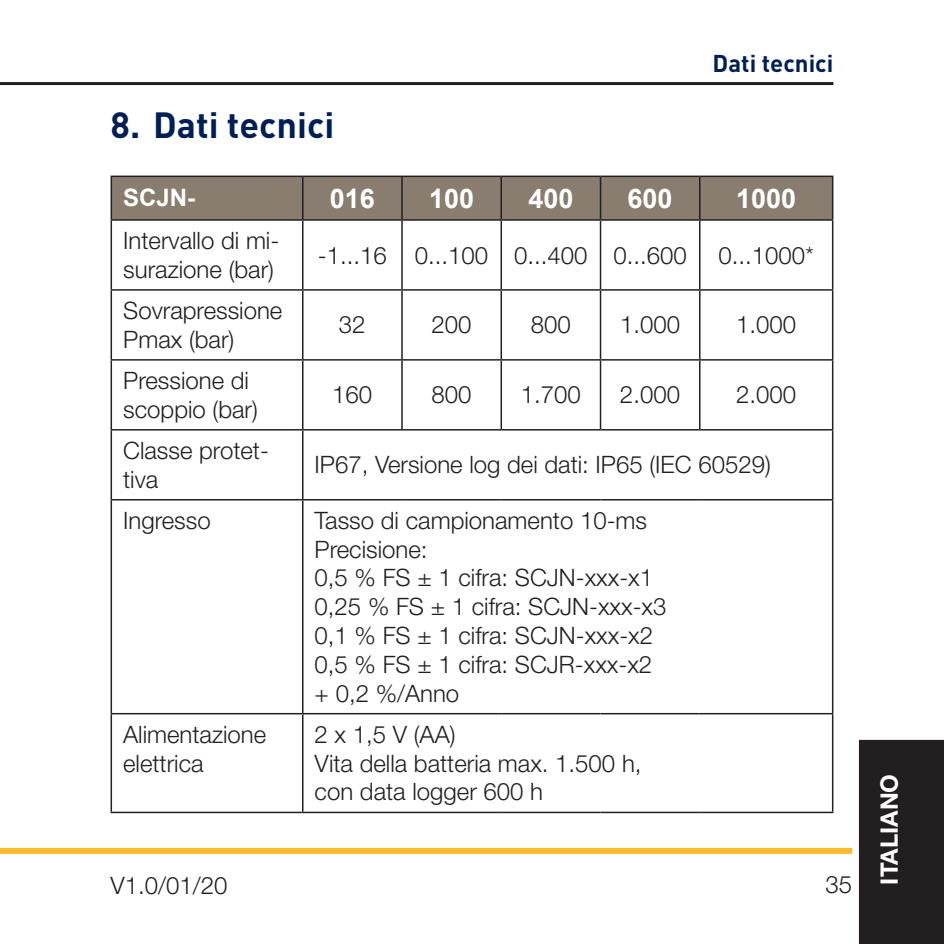
<style>
.page{position:relative;width:944px;height:944px;background:#fff}
.page>*{position:absolute;margin:0;border:0;box-sizing:border-box;transform-origin:0 0}
.t1{font:700 36px "DINOT";color:#001f56}
.t2{font:700 27px "Arial";color:#fff}
.t3{font:300 24px/28.8px "Helvetica Neue LT Std";color:#231f20}
.t4{font:700 24px "DINOT";color:#001f56}
.t5{font:700 24px "Helvetica Neue LT Std";color:#fff}
.t6{font:700 24px "Arial";color:#fff}
</style>
<div class="page">
<hr style="left:0;top:82px;width:833px;height:3px;background:#231f20">
<div style="left:0;top:848px;width:852px;height:6px;background:#fdbb2e"></div>
<div style="left:860px;top:741px;width:82px;height:201px;background:#231f20"></div>
<div style="left:859px;top:740px;width:85px;height:204px;border:3px solid #231f20"></div>
<div style="left:112px;top:177px;width:720px;height:42px;background:#887d6e"></div>
<hr style="left:111px;top:176px;width:192px;height:1px;background:#231f20">
<hr style="left:111px;top:177px;width:1px;height:42px;background:#231f20">
<hr style="left:111px;top:219px;width:192px;height:2px;background:#231f20">
<hr style="left:111px;top:221px;width:1px;height:68px;background:#231f20">
<hr style="left:302px;top:221px;width:1px;height:68px;background:#231f20">
<hr style="left:401px;top:221px;width:2px;height:68px;background:#231f20">
<hr style="left:500px;top:221px;width:2px;height:68px;background:#231f20">
<hr style="left:600px;top:221px;width:1px;height:68px;background:#231f20">
<hr style="left:699px;top:221px;width:1px;height:68px;background:#231f20">
<hr style="left:832px;top:221px;width:1px;height:68px;background:#231f20">
<hr style="left:111px;top:289px;width:192px;height:2px;background:#231f20">
<hr style="left:111px;top:291px;width:1px;height:68px;background:#231f20">
<hr style="left:303px;top:289px;width:99px;height:2px;background:#231f20">
<hr style="left:302px;top:291px;width:1px;height:68px;background:#231f20">
<hr style="left:402px;top:289px;width:99px;height:2px;background:#231f20">
<hr style="left:401px;top:291px;width:2px;height:68px;background:#231f20">
<hr style="left:501px;top:289px;width:99px;height:2px;background:#231f20">
<hr style="left:500px;top:291px;width:2px;height:68px;background:#231f20">
<hr style="left:600px;top:289px;width:100px;height:2px;background:#231f20">
<hr style="left:600px;top:291px;width:1px;height:68px;background:#231f20">
<hr style="left:700px;top:289px;width:133px;height:2px;background:#231f20">
<hr style="left:699px;top:291px;width:1px;height:68px;background:#231f20">
<hr style="left:832px;top:291px;width:1px;height:68px;background:#231f20">
<hr style="left:111px;top:359px;width:192px;height:2px;background:#231f20">
<hr style="left:111px;top:361px;width:1px;height:68px;background:#231f20">
<hr style="left:303px;top:359px;width:99px;height:2px;background:#231f20">
<hr style="left:302px;top:361px;width:1px;height:68px;background:#231f20">
<hr style="left:402px;top:359px;width:99px;height:2px;background:#231f20">
<hr style="left:401px;top:361px;width:2px;height:68px;background:#231f20">
<hr style="left:501px;top:359px;width:99px;height:2px;background:#231f20">
<hr style="left:500px;top:361px;width:2px;height:68px;background:#231f20">
<hr style="left:600px;top:359px;width:100px;height:2px;background:#231f20">
<hr style="left:600px;top:361px;width:1px;height:68px;background:#231f20">
<hr style="left:700px;top:359px;width:133px;height:2px;background:#231f20">
<hr style="left:699px;top:361px;width:1px;height:68px;background:#231f20">
<hr style="left:832px;top:361px;width:1px;height:68px;background:#231f20">
<hr style="left:111px;top:429px;width:192px;height:2px;background:#231f20">
<hr style="left:111px;top:431px;width:1px;height:68px;background:#231f20">
<hr style="left:303px;top:429px;width:99px;height:2px;background:#231f20">
<hr style="left:302px;top:431px;width:1px;height:68px;background:#231f20">
<hr style="left:402px;top:429px;width:99px;height:2px;background:#231f20">
<hr style="left:501px;top:429px;width:99px;height:2px;background:#231f20">
<hr style="left:600px;top:429px;width:100px;height:2px;background:#231f20">
<hr style="left:700px;top:429px;width:133px;height:2px;background:#231f20">
<hr style="left:832px;top:431px;width:1px;height:68px;background:#231f20">
<hr style="left:111px;top:499px;width:192px;height:1px;background:#231f20">
<hr style="left:111px;top:500px;width:1px;height:213px;background:#231f20">
<hr style="left:303px;top:499px;width:99px;height:1px;background:#231f20">
<hr style="left:302px;top:500px;width:1px;height:213px;background:#231f20">
<hr style="left:402px;top:499px;width:99px;height:1px;background:#231f20">
<hr style="left:501px;top:499px;width:99px;height:1px;background:#231f20">
<hr style="left:600px;top:499px;width:100px;height:1px;background:#231f20">
<hr style="left:700px;top:499px;width:133px;height:1px;background:#231f20">
<hr style="left:832px;top:500px;width:1px;height:213px;background:#231f20">
<hr style="left:111px;top:713px;width:192px;height:1px;background:#231f20">
<hr style="left:111px;top:714px;width:1px;height:98px;background:#231f20">
<hr style="left:303px;top:713px;width:99px;height:1px;background:#231f20">
<hr style="left:302px;top:714px;width:1px;height:98px;background:#231f20">
<hr style="left:402px;top:713px;width:99px;height:1px;background:#231f20">
<hr style="left:501px;top:713px;width:99px;height:1px;background:#231f20">
<hr style="left:600px;top:713px;width:100px;height:1px;background:#231f20">
<hr style="left:700px;top:713px;width:133px;height:1px;background:#231f20">
<hr style="left:832px;top:714px;width:1px;height:98px;background:#231f20">
<hr style="left:111px;top:812px;width:192px;height:1px;background:#231f20">
<hr style="left:303px;top:812px;width:99px;height:1px;background:#231f20">
<hr style="left:402px;top:812px;width:99px;height:1px;background:#231f20">
<hr style="left:501px;top:812px;width:99px;height:1px;background:#231f20">
<hr style="left:600px;top:812px;width:100px;height:1px;background:#231f20">
<hr style="left:700px;top:812px;width:133px;height:1px;background:#231f20">
<hr style="left:303px;top:176px;width:99px;height:1px;background:#231f20">
<hr style="left:302px;top:177px;width:1px;height:42px;background:#231f20">
<hr style="left:303px;top:219px;width:99px;height:2px;background:#231f20">
<hr style="left:402px;top:176px;width:99px;height:1px;background:#231f20">
<hr style="left:401px;top:177px;width:2px;height:42px;background:#231f20">
<hr style="left:501px;top:176px;width:99px;height:1px;background:#231f20">
<hr style="left:500px;top:177px;width:2px;height:42px;background:#231f20">
<hr style="left:600px;top:176px;width:100px;height:1px;background:#231f20">
<hr style="left:600px;top:177px;width:1px;height:42px;background:#231f20">
<hr style="left:700px;top:176px;width:133px;height:1px;background:#231f20">
<hr style="left:699px;top:177px;width:1px;height:42px;background:#231f20">
<hr style="left:832px;top:177px;width:1px;height:42px;background:#231f20">
<hr style="left:402px;top:219px;width:99px;height:2px;background:#231f20">
<hr style="left:501px;top:219px;width:99px;height:2px;background:#231f20">
<hr style="left:600px;top:219px;width:100px;height:2px;background:#231f20">
<hr style="left:700px;top:219px;width:133px;height:2px;background:#231f20">
<h1 class="t1" style="left:111px;top:101px;width:225px">8. Dati tecnici</h1>
<p class="t4" style="left:713px;top:47px;width:122px">Dati tecnici</p>
<p class="t6" style="left:123px;top:180px;width:73px">SCJN-</p>
<p class="t2" style="left:330px;top:179px;width:47px">016</p>
<p class="t2" style="left:429px;top:179px;width:47px">100</p>
<p class="t2" style="left:528px;top:179px;width:47px">400</p>
<p class="t2" style="left:628px;top:179px;width:47px">600</p>
<p class="t2" style="left:736px;top:179px;width:62px">1000</p>
<p class="t3" style="left:123px;top:226px;width:157px">Intervallo di mi&shy;surazione (bar)</p>
<p class="t3" style="left:318px;top:240px;width:370px">-1...16 0...100 0...400 0...600</p>
<p class="t3" style="left:719px;top:240px;width:97px">0...1000*</p>
<p class="t3" style="left:123px;top:296px;width:161px">Sovrapressione<br>Pmax (bar)</p>
<p class="t3" style="left:123px;top:366px;width:136px">Pressione di scoppio (bar)</p>
<p class="t3" style="left:123px;top:435px;width:147px">Classe protet&shy;tiva</p>
<p class="t3" style="left:339px;top:310px;width:28px">32</p>
<p class="t3" style="left:432px;top:310px;width:42px">200</p>
<p class="t3" style="left:531px;top:310px;width:42px">800</p>
<p class="t3" style="left:620px;top:310px;width:62px">1.000</p>
<p class="t3" style="left:736px;top:310px;width:62px">1.000</p>
<p class="t3" style="left:332px;top:380px;width:42px">160</p>
<p class="t3" style="left:431px;top:380px;width:42px">800</p>
<p class="t3" style="left:521px;top:380px;width:62px">1.700</p>
<p class="t3" style="left:620px;top:380px;width:62px">2.000</p>
<p class="t3" style="left:736px;top:380px;width:62px">2.000</p>
<p class="t3" style="left:315px;top:450px;width:458px">IP67, Versione log dei dati: IP65 (IEC 60529)</p>
<p class="t3" style="left:123px;top:505px;width:89px">Ingresso</p>
<p class="t3" style="left:315px;top:505px;width:353px">Tasso di campionamento 10-ms<br>Precisione:<br>0,5 % FS ± 1 cifra: SCJN-xxx-x1<br>0,25 % FS ± 1 cifra: SCJN-xxx-x3<br>0,1 % FS ± 1 cifra: SCJN-xxx-x2<br>0,5 % FS ± 1 cifra: SCJR-xxx-x2 + 0,2 %/Anno</p>
<p class="t3" style="left:123px;top:719px;width:145px">Alimentazione elettrica</p>
<p class="t3" style="left:315px;top:719px;width:328px">2 x 1,5 V (AA)<br>Vita della batteria max. 1.500 h, con data logger 600 h</p>
<p class="t3" style="left:111px;top:871px;width:118px">V1.0/01/20</p>
<p class="t3" style="left:825px;top:870px;width:28px">35</p>
<p class="t5" style="left:874px;top:884px;width:112px;rotate:-90deg">ITALIANO</p>
</div>
